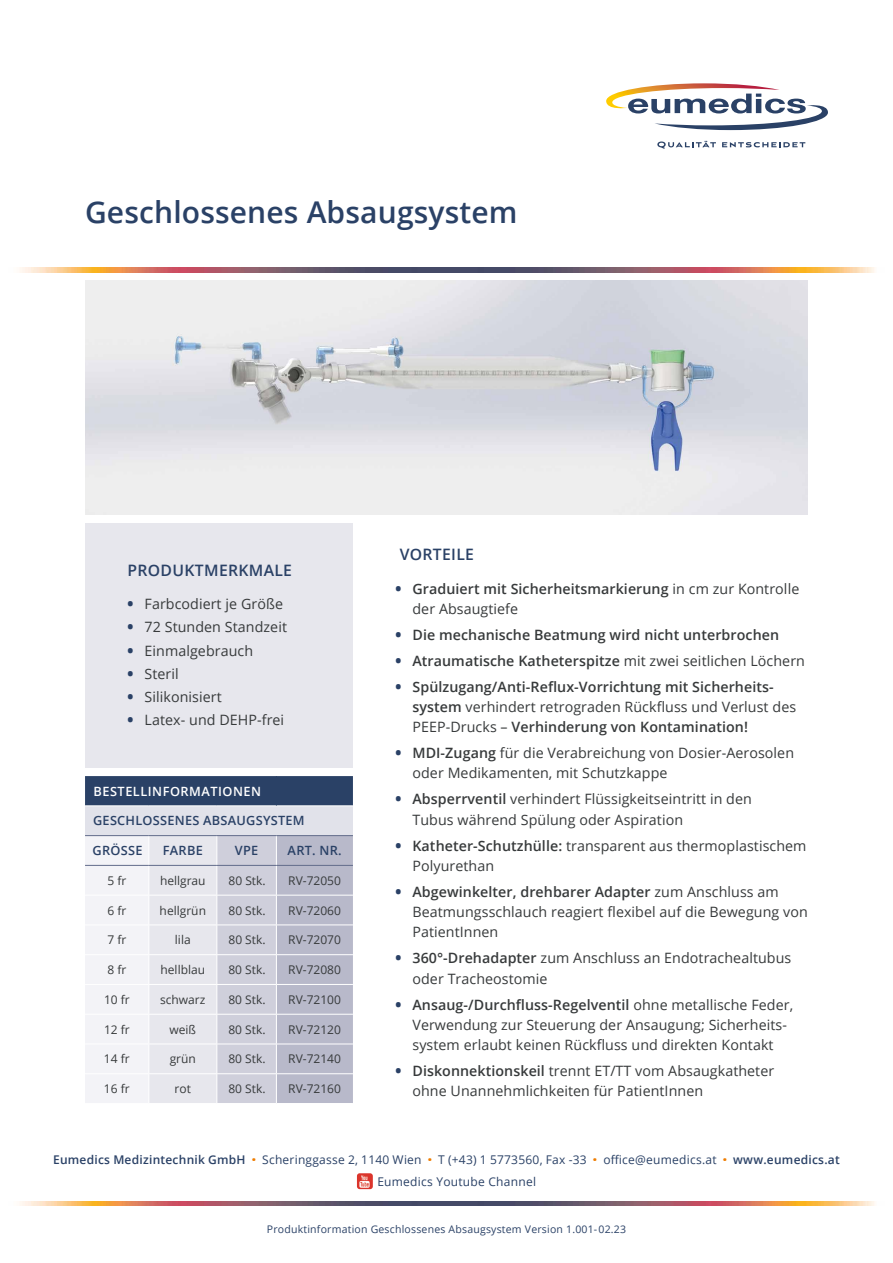
<style>
.page{position:relative;width:893px;height:1263px;background:#fff}
.page>*{position:absolute;margin:0;border:0;box-sizing:border-box;transform-origin:0 0}
.t1{font:600 30px "Open Sans";letter-spacing:.005em;color:#2a4166}
.t2{font:600 15.75px "Open Sans";letter-spacing:.02em;color:#2a4166}
.t3{font:14.25px/20.2px "Open Sans";letter-spacing:.005em;color:#373a3b}
.t4{font:600 14.25px/20.2px "Open Sans";letter-spacing:.005em;color:#373a3b}
.t5{font:600 12.75px "Open Sans";letter-spacing:.02em;color:#2a4166}
.t6{font:600 12.75px "Open Sans";letter-spacing:.04em;color:#fff}
.t7{font:12px "Open Sans";color:#373a3b}
.t8{font:12px/22px "Open Sans";letter-spacing:.02em;color:#2a4166}
.t9{font:10.5px "Open Sans";letter-spacing:.02em;color:#2a4166}
.s1{font-weight:800;font-size:15px;color:#2a4166}
.s2{font-weight:400}
.s3{font-weight:600}
.s4{font-weight:800;font-size:15px;color:#ef7d00}
</style>
<div class="page">
<svg style="left:606px;top:83px;width:222px;height:47px"></svg>
<svg style="left:657px;top:141px;width:59px;height:8px"></svg>
<svg style="left:722px;top:142px;width:83px;height:5px"></svg>
<img style="left:20px;top:267px;width:855px;height:5px">
<div style="left:85px;top:523px;width:268px;height:244px;background:#e7e7ed"></div>
<div style="left:85px;top:806px;width:268px;height:30px;background:#e1e2ea"></div>
<svg style="left:85px;top:836px;width:268px;height:267px"></svg>
<hr style="left:85px;top:895px;width:64px;height:1px;background:#fff">
<hr style="left:149px;top:895px;width:68px;height:1px;background:#fff">
<hr style="left:217px;top:895px;width:59px;height:1px;background:#fff">
<hr style="left:276px;top:895px;width:77px;height:1px;background:#fff">
<hr style="left:85px;top:924px;width:64px;height:1px;background:#fff">
<hr style="left:149px;top:924px;width:68px;height:1px;background:#fff">
<hr style="left:217px;top:924px;width:59px;height:1px;background:#fff">
<hr style="left:276px;top:924px;width:77px;height:1px;background:#fff">
<hr style="left:85px;top:954px;width:64px;height:1px;background:#fff">
<hr style="left:149px;top:954px;width:68px;height:1px;background:#fff">
<hr style="left:217px;top:954px;width:59px;height:1px;background:#fff">
<hr style="left:276px;top:954px;width:77px;height:1px;background:#fff">
<hr style="left:85px;top:1014px;width:64px;height:1px;background:#fff">
<hr style="left:149px;top:1014px;width:68px;height:1px;background:#fff">
<hr style="left:217px;top:1014px;width:59px;height:1px;background:#fff">
<hr style="left:276px;top:1014px;width:77px;height:1px;background:#fff">
<hr style="left:85px;top:1043px;width:64px;height:1px;background:#fff">
<hr style="left:149px;top:1043px;width:68px;height:1px;background:#fff">
<hr style="left:217px;top:1043px;width:59px;height:1px;background:#fff">
<hr style="left:276px;top:1043px;width:77px;height:1px;background:#fff">
<hr style="left:85px;top:1073px;width:64px;height:1px;background:#fff">
<hr style="left:149px;top:1073px;width:68px;height:1px;background:#fff">
<hr style="left:217px;top:1073px;width:59px;height:1px;background:#fff">
<hr style="left:276px;top:1073px;width:77px;height:1px;background:#fff">
<svg style="left:85px;top:776px;width:268px;height:30px;background:#2f456a"></svg>
<hr style="left:85px;top:865px;width:64px;height:1px;background:#626c8b">
<hr style="left:149px;top:865px;width:68px;height:1px;background:#626c8b">
<hr style="left:217px;top:865px;width:59px;height:1px;background:#626c8b">
<hr style="left:276px;top:865px;width:77px;height:1px;background:#626c8b">
<hr style="left:85px;top:984px;width:64px;height:1px;background:#fff">
<hr style="left:149px;top:984px;width:68px;height:1px;background:#fff">
<hr style="left:217px;top:984px;width:59px;height:1px;background:#fff">
<hr style="left:276px;top:984px;width:77px;height:1px;background:#fff">
<hr style="left:85px;top:835px;width:64px;height:1px;background:#626c8b">
<hr style="left:149px;top:835px;width:68px;height:1px;background:#626c8b">
<hr style="left:217px;top:835px;width:59px;height:1px;background:#626c8b">
<hr style="left:276px;top:835px;width:77px;height:1px;background:#626c8b">
<img style="left:20px;top:1201px;width:855px;height:5px">
<img style="left:357px;top:1173px;width:16px;height:16px">
<img style="left:85px;top:281px;width:723px;height:233px">
<h1 class="t1" style="left:85px;top:191px;width:434px">Geschlossenes Absaugsystem</h1>
<p class="t2" style="left:128px;top:559px;width:166px">PRODUKTMERKMALE</p>
<p class="t3" style="left:128px;top:594px;width:157px"><span class="s1">•</span> Farbcodiert je Größe</p>
<p class="t3" style="left:128px;top:617px;width:161px"><span class="s1">•</span> 72 Stunden Standzeit</p>
<p class="t3" style="left:128px;top:640px;width:127px"><span class="s1">•</span> Einmalgebrauch</p>
<p class="t3" style="left:128px;top:663px;width:53px"><span class="s1">•</span> Steril</p>
<p class="t3" style="left:128px;top:686px;width:96px"><span class="s1">•</span> Silikonisiert</p>
<p class="t3" style="left:128px;top:710px;width:158px"><span class="s1">•</span> Latex- und DEHP-frei</p>
<p class="t6" style="left:94px;top:782px;width:169px">BESTELLINFORMATIONEN</p>
<p class="t5" style="left:93px;top:811px;width:213px">GESCHLOSSENES ABSAUGSYSTEM</p>
<p class="t5" style="left:93px;top:842px;width:51px">GRÖSSE</p>
<p class="t5" style="left:163px;top:842px;width:41px">FARBE</p>
<p class="t5" style="left:235px;top:842px;width:25px">VPE</p>
<p class="t5" style="left:288px;top:842px;width:56px">ART. NR.</p>
<p class="t7" style="left:107px;top:872px;width:20px">5 fr</p>
<p class="t7" style="left:160px;top:872px;width:47px">hellgrau</p>
<p class="t7" style="left:228px;top:872px;width:39px">80 Stk.</p>
<p class="t7" style="left:288px;top:872px;width:54px">RV-72050</p>
<p class="t7" style="left:107px;top:902px;width:20px">6 fr</p>
<p class="t7" style="left:160px;top:902px;width:48px">hellgrün</p>
<p class="t7" style="left:228px;top:902px;width:39px">80 Stk.</p>
<p class="t7" style="left:288px;top:902px;width:54px">RV-72060</p>
<p class="t7" style="left:107px;top:932px;width:20px">7 fr</p>
<p class="t7" style="left:175px;top:932px;width:17px">lila</p>
<p class="t7" style="left:228px;top:932px;width:39px">80 Stk.</p>
<p class="t7" style="left:288px;top:932px;width:54px">RV-72070</p>
<p class="t7" style="left:107px;top:961px;width:20px">8 fr</p>
<p class="t7" style="left:161px;top:961px;width:46px">hellblau</p>
<p class="t7" style="left:228px;top:961px;width:39px">80 Stk.</p>
<p class="t7" style="left:288px;top:961px;width:54px">RV-72080</p>
<p class="t7" style="left:104px;top:991px;width:27px">10 fr</p>
<p class="t7" style="left:160px;top:991px;width:47px">schwarz</p>
<p class="t7" style="left:228px;top:991px;width:39px">80 Stk.</p>
<p class="t7" style="left:288px;top:991px;width:54px">RV-72100</p>
<p class="t7" style="left:104px;top:1021px;width:27px">12 fr</p>
<p class="t7" style="left:170px;top:1021px;width:28px">weiß</p>
<p class="t7" style="left:228px;top:1021px;width:39px">80 Stk.</p>
<p class="t7" style="left:288px;top:1021px;width:54px">RV-72120</p>
<p class="t7" style="left:104px;top:1051px;width:27px">14 fr</p>
<p class="t7" style="left:170px;top:1051px;width:28px">grün</p>
<p class="t7" style="left:228px;top:1051px;width:39px">80 Stk.</p>
<p class="t7" style="left:288px;top:1051px;width:54px">RV-72140</p>
<p class="t7" style="left:104px;top:1080px;width:27px">16 fr</p>
<p class="t7" style="left:175px;top:1080px;width:18px">rot</p>
<p class="t7" style="left:228px;top:1080px;width:39px">80 Stk.</p>
<p class="t7" style="left:288px;top:1080px;width:54px">RV-72160</p>
<p class="t2" style="left:400px;top:543px;width:76px">VORTEILE</p>
<p class="t4" style="left:412px;top:578px;width:388px;text-indent:-17px"><span class="s1">•</span> Graduiert mit Sicherheitsmarkierung <span class="s2">in cm zur Kontrolle der Absaugtiefe</span></p>
<p class="t4" style="left:395px;top:624px;width:385px"><span class="s1">•</span> Die mechanische Beatmung wird nicht unterbrochen</p>
<p class="t4" style="left:395px;top:650px;width:411px"><span class="s1">•</span> Atraumatische Katheterspitze <span class="s2">mit zwei seitlichen Löchern</span></p>
<p class="t4" style="left:412px;top:676px;width:385px;text-indent:-17px"><span class="s1">•</span> Spülzugang/Anti-Reflux-Vorrichtung mit Sicherheits&shy;system <span class="s2">verhindert retrograden Rückfluss und Verlust des<br>PEEP-Drucks –</span> Verhinderung von Kontamination!</p>
<p class="t3" style="left:412px;top:742px;width:383px;text-indent:-17px"><span class="s1">•</span> <span class="s3">MDI-Zugang</span> für die Verabreichung von Dosier-Aerosolen oder Medikamenten, mit Schutzkappe</p>
<p class="t3" style="left:412px;top:789px;width:341px;text-indent:-17px"><span class="s1">•</span> <span class="s3">Absperrventil</span> verhindert Flüssigkeitseintritt in den<br>Tubus während Spülung oder Aspiration</p>
<p class="t3" style="left:412px;top:835px;width:396px;text-indent:-17px"><span class="s1">•</span> <span class="s3">Katheter-Schutzhülle:</span> transparent aus thermoplastischem<br>Polyurethan</p>
<p class="t3" style="left:412px;top:881px;width:397px;text-indent:-17px"><span class="s1">•</span> <span class="s3">Abgewinkelter, drehbarer Adapter</span> zum Anschluss am<br>Beatmungsschlauch reagiert flexibel auf die Bewegung von<br>PatientInnen</p>
<p class="t3" style="left:412px;top:948px;width:380px;text-indent:-17px"><span class="s1">•</span> <span class="s3">360°-Drehadapter</span> zum Anschluss an Endotrachealtubus oder Tracheostomie</p>
<p class="t3" style="left:412px;top:994px;width:382px;text-indent:-17px"><span class="s1">•</span> <span class="s3">Ansaug-/Durchfluss-Regelventil</span> ohne metallische Feder,<br>Verwendung zur Steuerung der Ansaugung; Sicherheits&shy;system erlaubt keinen Rückfluss und direkten Kontakt</p>
<p class="t3" style="left:412px;top:1060px;width:363px;text-indent:-17px"><span class="s1">•</span> <span class="s3">Diskonnektionskeil</span> trennt ET/TT vom Absaugkatheter ohne Unannehmlichkeiten für PatientInnen</p>
<p class="t8" style="left:377px;top:1148px;width:464px;text-indent:-324px"><span class="s3">Eumedics Medizintechnik GmbH</span> <span class="s4">·</span> Scheringgasse 2, 1140 Wien <span class="s4">·</span> T (+43) 1 5773560, Fax -33 <span class="s4">·</span> office@eumedics.at <span class="s4">·</span> <span class="s3">www.eumedics.at<br></span>Eumedics Youtube Channel</p>
<p class="t9" style="left:267px;top:1222px;width:361px">Produktinformation Geschlossenes Absaugsystem Version 1.001-02.23</p>
</div>
